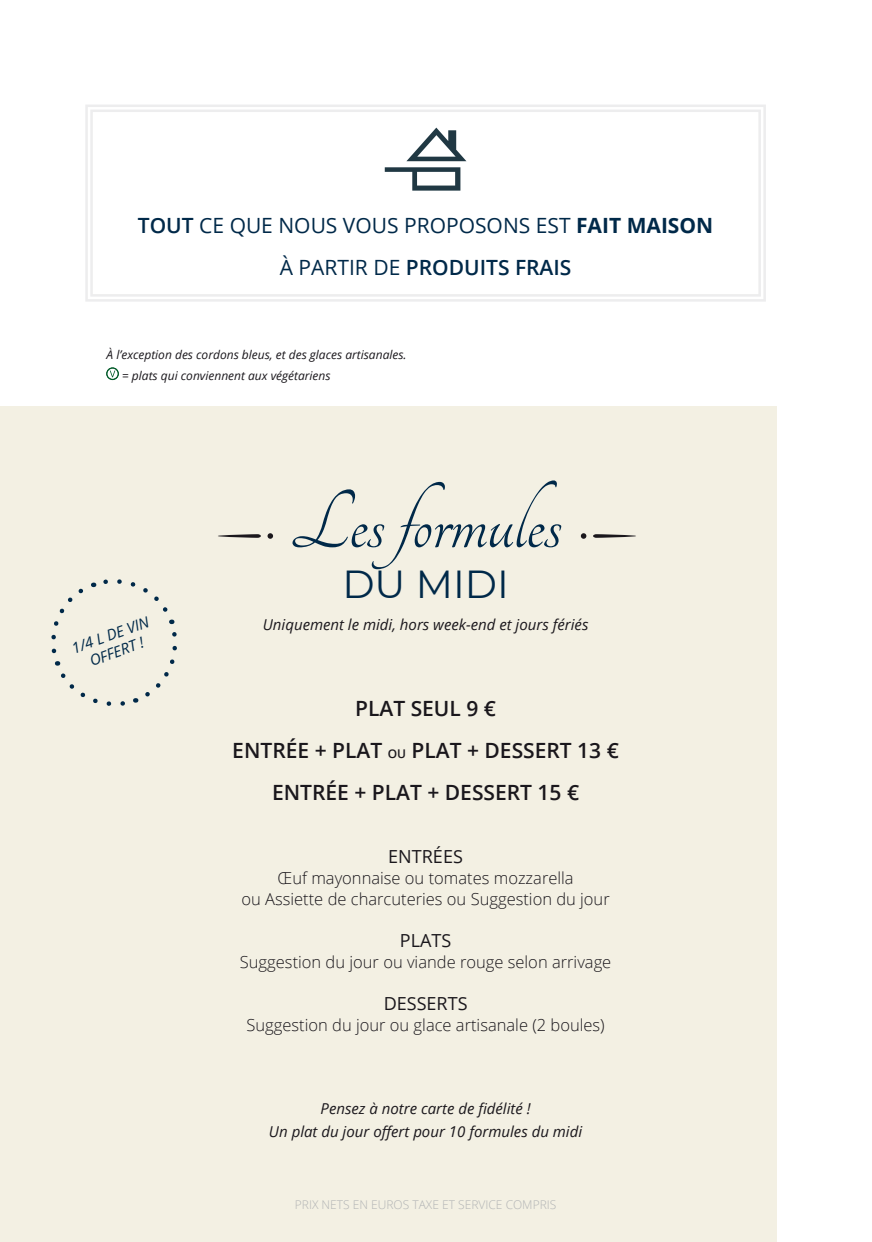
<style>
.page{position:relative;width:872px;height:1242px;background:#fff}
.page>*{position:absolute;margin:0;border:0;box-sizing:border-box;transform-origin:0 0}
.Titre{font:90px "Tangerine";color:#002949}
.TITRE_2{font:39px "Montserrat";color:#002949}
.TITRE_2-2{font:21px/42px "Open Sans";color:#002949;text-align:center}
.Prix{font:600 21px "Open Sans";color:#1a171c}
.Texte{font:18px "Open Sans";color:#1a171c}
.Texte-2{font:300 16.5px/21px "Open Sans";color:#1a171c;text-align:center}
.Sous_Titre{font:italic 15px "Open Sans";color:#1a171c}
.Sous_Titre-2{font:italic 15px/18px "Open Sans";color:#002949;text-align:center}
.Sous_Titre-3{font:italic 12px "Open Sans";color:#1a171c}
.Sous_Titre-4{font:300 12px "Open Sans";color:#b1b3b4}
.s1{font-weight:600}
.s2{font-weight:700}
.s3{font-size:12px}
</style>
<div class="page">
<div style="left:0;top:407px;width:776px;height:835px;background:#f3f0e3"></div>
<svg style="left:51px;top:579px;width:126px;height:127px"></svg>
<svg style="left:581px;top:533px;width:5px;height:6px"></svg>
<svg style="left:593px;top:534px;width:43px;height:4px"></svg>
<svg style="left:267px;top:533px;width:6px;height:6px"></svg>
<svg style="left:218px;top:534px;width:43px;height:4px"></svg>
<svg style="left:85px;top:105px;width:681px;height:197px"></svg>
<div style="left:90px;top:110px;width:671px;height:187px;border:2px solid #ededee"></div>
<div style="left:107px;top:368px;width:11px;height:12px;border:1px solid #005a28;border-radius:50%"></div>
<div style="left:107px;top:368px;width:11px;height:11px;border:1px solid #005a28;border-radius:50%"></div>
<svg style="left:110px;top:370px;width:5px;height:7px"></svg>
<p class="TITRE_2-2" style="left:138px;top:203px;width:577px"><span class="s1">TOUT</span> CE QUE NOUS VOUS PROPOSONS EST <span class="s2">FAIT MAISON<br></span>À PARTIR DE <span class="s1">PRODUITS FRAIS</span></p>
<p class="Sous_Titre-3" style="left:107px;top:346px;width:301px">À l’exception des cordons bleus, et des glaces artisanales.</p>
<p class="Sous_Titre-3" style="left:122px;top:367px;width:210px">= plats qui conviennent aux végétariens</p>
<p class="Sous_Titre-2" style="left:69px;top:640px;width:83px;rotate:-20deg">1/4 L DE VIN<br>OFFERT !</p>
<p class="Titre" style="left:290px;top:478px;width:273px">Les formules</p>
<p class="TITRE_2" style="left:342px;top:557px;width:168px">DU MIDI</p>
<p class="Sous_Titre" style="left:263px;top:614px;width:327px">Uniquement le midi, hors week-end et jours fériés</p>
<p class="Prix" style="left:355px;top:694px;width:142px">PLAT SEUL 9 €</p>
<p class="Prix" style="left:232px;top:736px;width:388px">ENTRÉE + PLAT <span class="s3">OU</span> PLAT + DESSERT 13 €</p>
<p class="Prix" style="left:272px;top:778px;width:309px">ENTRÉE + PLAT + DESSERT 15 €</p>
<p class="Texte" style="left:388px;top:844px;width:76px">ENTRÉES</p>
<p class="Texte-2" style="left:241px;top:867px;width:370px">Œuf mayonnaise ou tomates mozzarella<br>ou Assiette de charcuteries ou Suggestion du jour</p>
<p class="Texte" style="left:400px;top:928px;width:53px">PLATS</p>
<p class="Texte-2" style="left:240px;top:951px;width:373px">Suggestion du jour ou viande rouge selon arrivage</p>
<p class="Texte" style="left:384px;top:991px;width:85px">DESSERTS</p>
<p class="Texte-2" style="left:246px;top:1014px;width:360px">Suggestion du jour ou glace artisanale (2 boules)</p>
<p class="Sous_Titre" style="left:320px;top:1098px;width:211px">Pensez à notre carte de fidélité !</p>
<p class="Sous_Titre" style="left:269px;top:1121px;width:315px">Un plat du jour offert pour 10 formules du midi</p>
<p class="Sous_Titre-4" style="left:295px;top:1196px;width:263px">PRIX NETS EN EUROS TAXE ET SERVICE COMPRIS</p>
</div>
